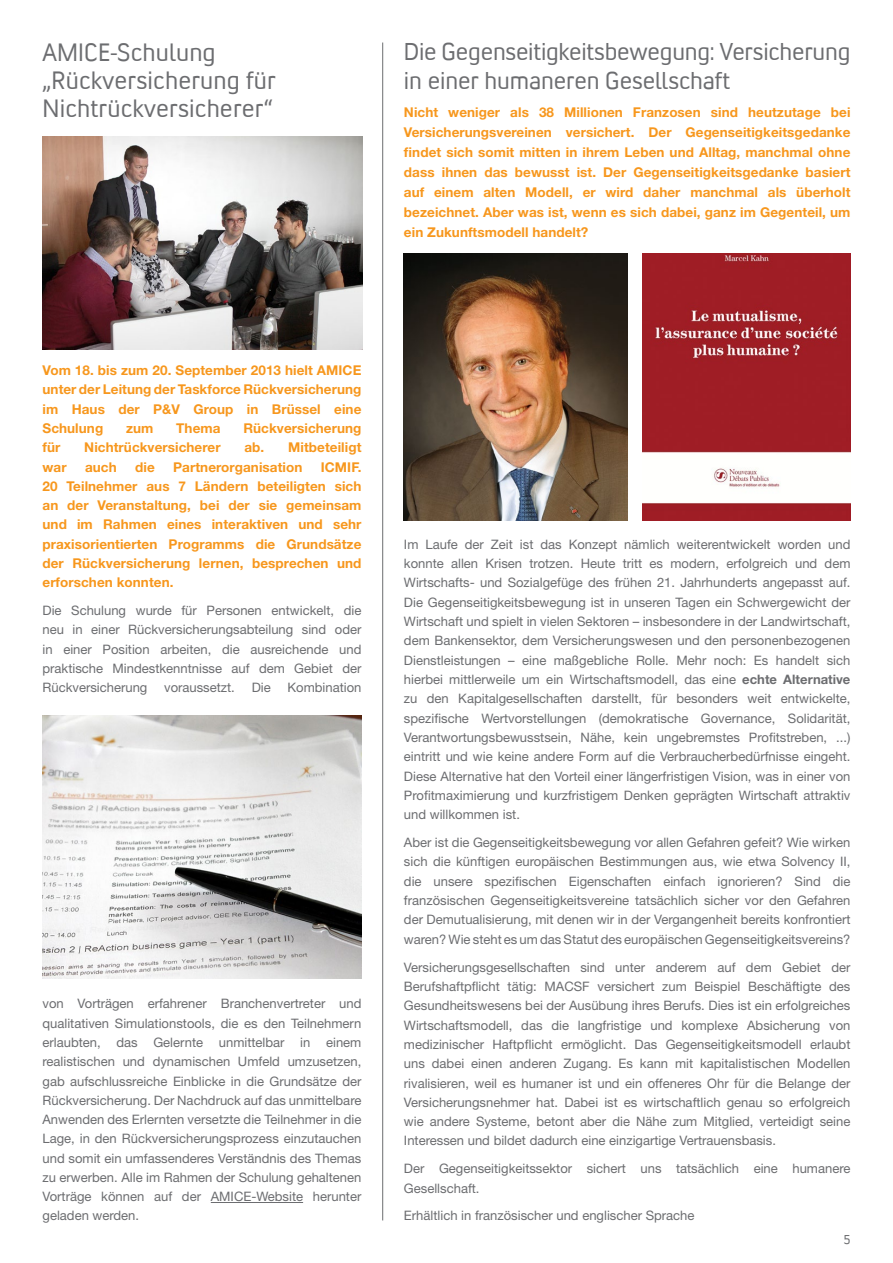
<style>
.page{position:relative;width:893px;height:1263px;background:#fff}
.page>*{position:absolute;margin:0;border:0;box-sizing:border-box;transform-origin:0 0}
.Amice_TITEL{font:25.5px/28.2px "Convection";letter-spacing:.005em;color:#6c6d70}
.Amice_TITEL-2{font:24.75px/29.1px "Convection";letter-spacing:-.01em;color:#6c6d70}
.Amice_ORANGE{font:700 13.5px/19.2px "Helvetica Neue LT Std";letter-spacing:.005em;color:#f7971d;text-align:justify}
.Amice_body_copy{font:13.05px/19.4px "Helvetica Neue LT Std";color:#6c6d70;text-align:justify}
.t1{font:13.05px "Convection";color:#6c6d70}
.s1{font-weight:700}
</style>
<div class="page">
<hr style="left:382px;top:43px;width:1px;height:1177px;background:#6c6d70">
<img style="left:643px;top:253px;width:207px;height:268px">
<img style="left:404px;top:253px;width:223px;height:268px">
<hr style="left:211px;top:1202px;width:92px;height:1px;background:#6c6d70">
<img style="left:43px;top:137px;width:319px;height:213px">
<img style="left:43px;top:716px;width:319px;height:262px">
<p class="Amice_TITEL" style="left:43px;top:37px;width:235px">AMICE-Schulung „Rückversicherung für<br>Nichtrückversicherer“</p>
<p class="Amice_TITEL-2" style="left:404px;top:36px;width:448px">Die Gegenseitigkeitsbewegung: Versicherung in einer humaneren Gesellschaft</p>
<p class="Amice_ORANGE" style="left:404px;top:102px;width:448px;line-height:20.1px">Nicht weniger als 38 Millionen Franzosen sind heutzutage bei Versicherungsvereinen versichert. Der Gegenseitigkeitsgedanke findet sich somit mitten in ihrem Leben und Alltag, manchmal ohne dass ihnen das bewusst ist. Der Gegenseitigkeitsgedanke basiert auf einem alten Modell, er wird daher manchmal als überholt bezeichnet. Aber was ist, wenn es sich dabei, ganz im Gegenteil, um ein Zukunftsmodell handelt?</p>
<p class="Amice_ORANGE" style="left:43px;top:360px;width:320px">Vom 18. bis zum 20. September 2013 hielt AMICE unter der Leitung der Taskforce Rückversicherung im Haus der P&amp;V Group in Brüssel eine Schulung</p>
<p class="Amice_ORANGE" style="left:126px;top:418px;width:29px">zum</p>
<p class="Amice_ORANGE" style="left:176px;top:418px;width:46px">Thema</p>
<p class="Amice_ORANGE" style="left:243px;top:418px;width:120px">Rückversicherung</p>
<p class="Amice_ORANGE" style="left:43px;top:438px;width:19px">für</p>
<p class="Amice_ORANGE" style="left:84px;top:438px;width:138px">Nichtrückversicherer</p>
<p class="Amice_ORANGE" style="left:244px;top:438px;width:118px">ab. Mitbeteiligt</p>
<p class="Amice_ORANGE" style="left:43px;top:457px;width:26px">war</p>
<p class="Amice_ORANGE" style="left:85px;top:457px;width:33px">auch</p>
<p class="Amice_ORANGE" style="left:135px;top:457px;width:21px">die</p>
<p class="Amice_ORANGE" style="left:173px;top:457px;width:131px">Partnerorganisation</p>
<p class="Amice_ORANGE" style="left:43px;top:457px;width:320px;text-indent:278px">ICMIF.<br>20 Teilnehmer aus 7 Ländern beteiligten sich an der Veranstaltung, bei der sie gemeinsam und im Rahmen eines interaktiven und sehr praxisorientierten Programms die Grundsätze der Rückversicherung lernen, besprechen und erforschen konnten.</p>
<p class="Amice_body_copy" style="left:43px;top:601px;width:320px">Die Schulung wurde für Personen entwickelt, die neu in einer Rückversicherungsabteilung sind oder in einer Position arbeiten, die ausreichende und praktische Mindestkenntnisse auf dem Gebiet der Rückversicherung</p>
<p class="Amice_body_copy" style="left:164px;top:678px;width:72px">voraussetzt.</p>
<p class="Amice_body_copy" style="left:252px;top:678px;width:21px">Die</p>
<p class="Amice_body_copy" style="left:287px;top:678px;width:75px">Kombination</p>
<p class="Amice_body_copy" style="left:43px;top:994px;width:320px">von Vorträgen erfahrener Branchenvertreter und qualitativen Simulationstools, die es den Teilnehmern erlaubten, das Gelernte unmittelbar in einem realistischen und dynamischen Umfeld umzusetzen, gab aufschlussreiche Einblicke in die Grundsätze der Rückversicherung. Der Nachdruck auf das unmittelbare Anwenden des Erlernten versetzte die Teilnehmer in die Lage, in den Rückversicherungsprozess einzutauchen und somit ein umfassenderes Verständnis des Themas zu erwerben. Alle im Rahmen der Schulung gehaltenen Vorträge können auf der AMICE-Website herunter geladen werden.</p>
<p class="Amice_body_copy" style="left:404px;top:534px;width:448px">Im Laufe der Zeit ist das Konzept nämlich weiterentwickelt worden und konnte allen Krisen trotzen. Heute tritt es modern, erfolgreich und dem Wirtschafts- und Sozialgefüge des frühen 21. Jahrhunderts angepasst auf.<br>Die Gegenseitigkeitsbewegung ist in unseren Tagen ein Schwergewicht der Wirtschaft und spielt in vielen Sektoren – insbesondere in der Landwirtschaft, dem Bankensektor, dem Versicherungswesen und den personenbezogenen Dienstleistungen – eine maßgebliche Rolle. Mehr noch: Es handelt sich hierbei mittlerweile um ein Wirtschaftsmodell, das eine <span class="s1">echte Alternative </span>zu den Kapitalgesellschaften darstellt, für besonders weit entwickelte, spezifische Wertvorstellungen (demokratische Governance, Solidarität, Verantwortungsbewusstsein, Nähe, kein ungebremstes Profitstreben, ...) eintritt und wie keine andere Form auf die Verbraucherbedürfnisse eingeht.<br>Diese Alternative hat den Vorteil einer längerfristigen Vision, was in einer von Profitmaximierung und kurzfristigem Denken geprägten Wirtschaft attraktiv und willkommen ist.</p>
<p class="Amice_body_copy" style="left:404px;top:833px;width:448px">Aber ist die Gegenseitigkeitsbewegung vor allen Gefahren gefeit? Wie wirken sich die künftigen europäischen Bestimmungen aus, wie etwa Solvency II, die unsere spezifischen Eigenschaften einfach ignorieren? Sind die französischen Gegenseitigkeitsvereine tatsächlich sicher vor den Gefahren der Demutualisierung, mit denen wir in der Vergangenheit bereits konfrontiert waren? Wie steht es um das Statut des europäischen Gegenseitigkeitsvereins?</p>
<p class="Amice_body_copy" style="left:404px;top:957px;width:448px">Versicherungsgesellschaften sind unter anderem auf dem Gebiet der Berufshaftpflicht tätig: MACSF versichert zum Beispiel Beschäftigte des Gesundheitswesens bei der Ausübung ihres Berufs. Dies ist ein erfolgreiches Wirtschaftsmodell, das die langfristige und komplexe Absicherung von medizinischer Haftpflicht ermöglicht. Das Gegenseitigkeitsmodell erlaubt uns dabei einen anderen Zugang. Es kann mit kapitalistischen Modellen rivalisieren, weil es humaner ist und ein offeneres Ohr für die Belange der Versicherungsnehmer hat. Dabei ist es wirtschaftlich genau so erfolgreich wie andere Systeme, betont aber die Nähe zum Mitglied, verteidigt seine Interessen und bildet dadurch eine einzigartige Vertrauensbasis.</p>
<p class="Amice_body_copy" style="left:404px;top:1159px;width:448px">Der Gegenseitigkeitssektor sichert uns tatsächlich eine humanere<br>Gesellschaft.</p>
<p class="Amice_body_copy" style="left:404px;top:1206px;width:292px">Erhältlich in französischer und englischer Sprache</p>
<p class="t1" style="left:844px;top:1231px;width:8px">5</p>
</div>
